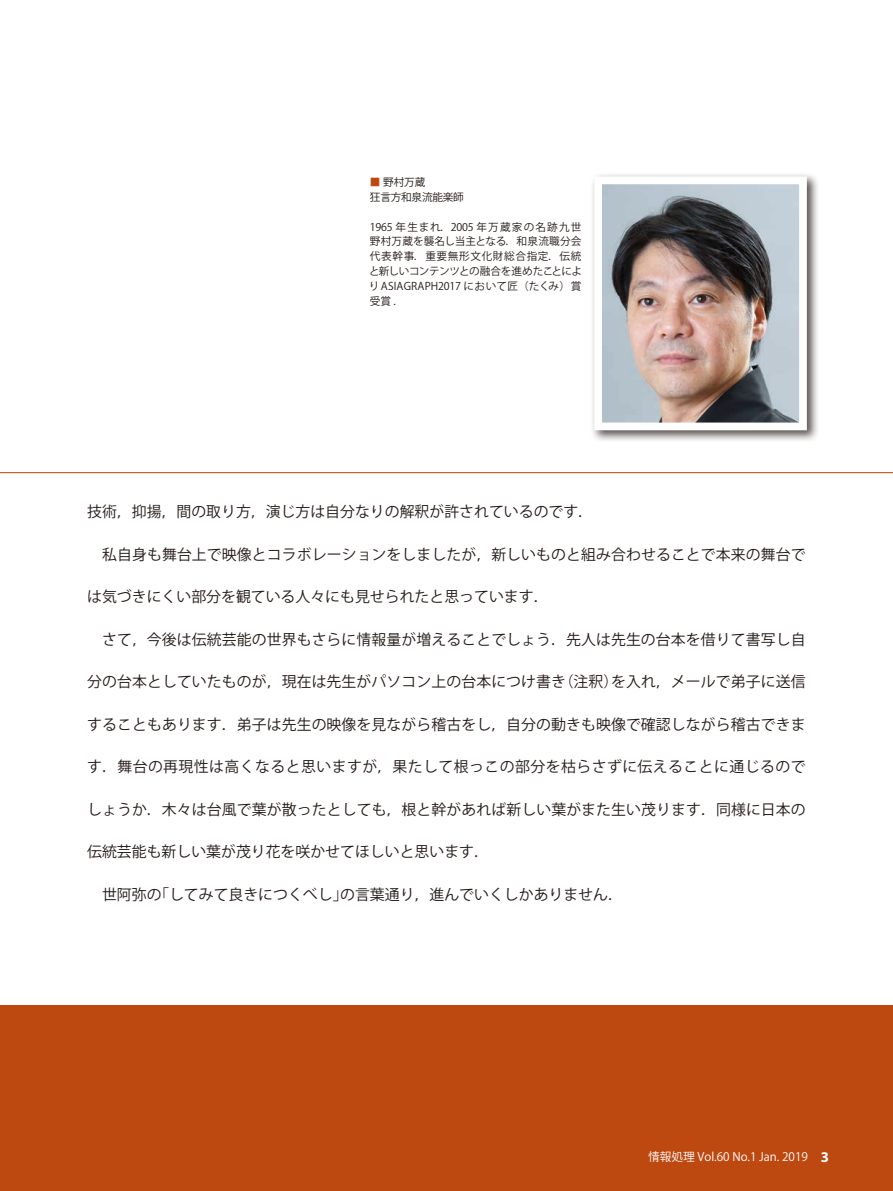
<style>
.page{position:relative;width:893px;height:1191px;background:#fff}
.page>*{position:absolute;margin:0;border:0;box-sizing:border-box;transform-origin:0 0}
.t1{font:14.85px "Koz Go Pro";letter-spacing:.005em;color:#231916}
.t2{font:14.85px "Koz Go Pro";letter-spacing:.03em;color:#231916}
.t3{font:11.7px "Koz Go Pro";color:#fff}
.t4{font:10.65px/14.9px "Koz Go Std";letter-spacing:-.02em;color:#231916}
.s1{color:#bd4911}
.s2{font-family:"Myriad Pro";font-weight:700;font-size:14.85px}
</style>
<div class="page">
<div style="left:0;top:1005px;width:893px;height:186px;background:#bd4911"></div>
<hr style="left:0;top:472px;width:893px;height:1px;background:#bd4911">
<div style="left:590px;top:172px;width:229px;height:270px;background:#231916;opacity:.75"></div>
<img style="left:603px;top:185px;width:195px;height:236px">
<div style="left:594px;top:176px;width:213px;height:254px;border:8px solid #fff"></div>
<p class="t4" style="left:370px;top:175px;width:95px"><span class="s1">■</span> 野村万蔵<br>狂言方和泉流能楽師</p>
<p class="t4" style="left:369px;top:220px;width:215px;text-align:justify">1965 年生まれ．2005 年万蔵家の名跡九世野村万蔵を襲名し当主となる．和泉流職分会代表幹事．重要無形文化財総合指定．伝統と新しいコンテンツとの融合を進めたことにより ASIAGRAPH2017 において匠（たくみ）賞受賞 .</p>
<p class="t1" style="left:87px;top:502px;width:507px">技術，抑揚，間の取り方，演じ方は自分なりの解釈が許されているのです．</p>
<p class="t1" style="left:87px;top:544px;width:720px">　私自身も舞台上で映像とコラボレーションをしましたが，新しいものと組み合わせることで本来の舞台で</p>
<p class="t1" style="left:87px;top:587px;width:463px">は気づきにくい部分を観ている人々にも見せられたと思っています．</p>
<p class="t1" style="left:87px;top:629px;width:720px">　さて，今後は伝統芸能の世界もさらに情報量が増えることでしょう．先人は先生の台本を借りて書写し自</p>
<p class="t1" style="left:87px;top:672px;width:720px">分の台本としていたものが，現在は先生がパソコン上の台本につけ書き（注釈）を入れ，メールで弟子に送信</p>
<p class="t1" style="left:87px;top:714px;width:720px">することもあります．弟子は先生の映像を見ながら稽古をし，自分の動きも映像で確認しながら稽古できま</p>
<p class="t2" style="left:87px;top:757px;width:720px">す．舞台の再現性は高くなると思いますが，果たして根っこの部分を枯らさずに伝えることに通じるので</p>
<p class="t1" style="left:87px;top:800px;width:720px">しょうか．木々は台風で葉が散ったとしても，根と幹があれば新しい葉がまた生い茂ります．同様に日本の</p>
<p class="t1" style="left:87px;top:842px;width:403px">伝統芸能も新しい葉が茂り花を咲かせてほしいと思います．</p>
<p class="t1" style="left:87px;top:885px;width:537px">　世阿弥の「してみて良きにつくべし」の言葉通り，進んでいくしかありません．</p>
<p class="t3" style="left:648px;top:1149px;width:182px">情報処理 Vol.60 No.1 Jan. 2019 <span class="s2">3</span></p>
</div>
